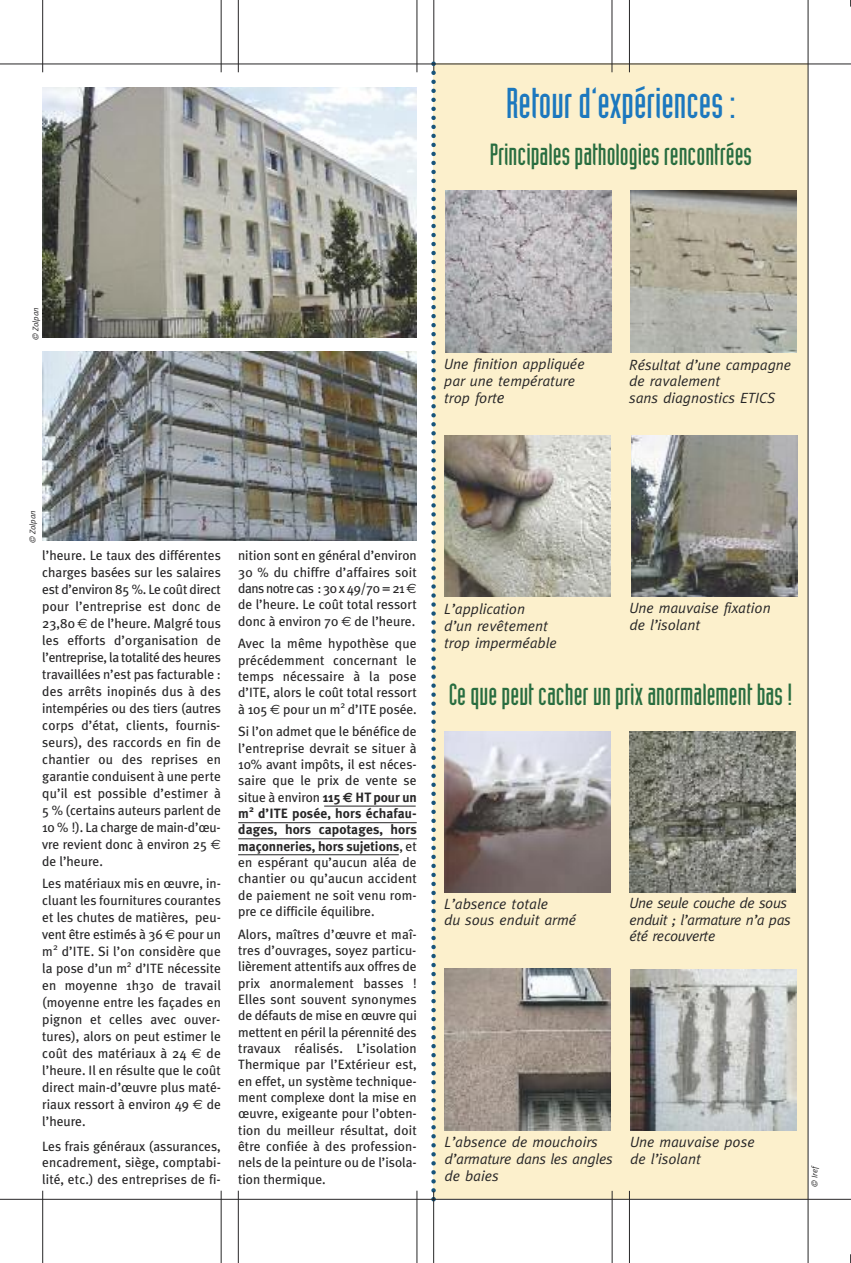
<style>
.page{position:relative;width:851px;height:1263px;background:#fff}
.page>*{position:absolute;margin:0;border:0;box-sizing:border-box;transform-origin:0 0}
.t1{font:42.3px "Industria Solid";color:#1c78be}
.t2{font:30px "Industria Solid";color:#286d40}
.t3{font:italic 14.85px/16.6px "Meta";color:#272627}
.t4{font:italic 14.85px/16.6px "Meta";letter-spacing:-.025em;color:#272627}
.t5{font:13.5px/16.4px "Meta Plus";color:#272627;text-align:justify}
.t6{font:italic 8.25px "Meta";letter-spacing:-.02em;color:#272627}
.s1{font-size:15.75px}
.s2{font-family:"Euro Sans"}
.s3{font-weight:700}
.s4{font-family:"Euro Sans";font-weight:700}
</style>
<div class="page">
<div style="left:433px;top:64px;width:375px;height:1135px;background:#fcf0cc"></div>
<hr style="left:238px;top:0;width:1px;height:72px;background:#272627">
<hr style="left:221px;top:0;width:1px;height:72px;background:#272627">
<hr style="left:433px;top:0;width:1px;height:72px;background:#272627">
<hr style="left:417px;top:0;width:1px;height:72px;background:#272627">
<hr style="left:629px;top:0;width:1px;height:72px;background:#272627">
<hr style="left:612px;top:0;width:1px;height:72px;background:#272627">
<hr style="left:42px;top:0;width:1px;height:72px;background:#272627">
<svg style="left:431px;top:62px;width:5px;height:1139px"></svg>
<hr style="left:0;top:64px;width:851px;height:1px;background:#272627">
<img style="left:43px;top:351px;width:374px;height:190px">
<img style="left:43px;top:87px;width:374px;height:251px">
<hr style="left:808px;top:0;width:1px;height:1263px;background:#272627">
<hr style="left:0;top:1199px;width:851px;height:1px;background:#272627">
<hr style="left:238px;top:1191px;width:1px;height:72px;background:#272627">
<hr style="left:221px;top:1191px;width:1px;height:72px;background:#272627">
<hr style="left:433px;top:1191px;width:1px;height:72px;background:#272627">
<hr style="left:417px;top:1191px;width:1px;height:72px;background:#272627">
<hr style="left:629px;top:1191px;width:1px;height:72px;background:#272627">
<hr style="left:612px;top:1191px;width:1px;height:72px;background:#272627">
<hr style="left:42px;top:1191px;width:1px;height:72px;background:#272627">
<img style="left:445px;top:191px;width:166px;height:161px">
<img style="left:629px;top:731px;width:166px;height:162px">
<img style="left:445px;top:731px;width:166px;height:162px">
<img style="left:444px;top:435px;width:166px;height:162px">
<img style="left:444px;top:969px;width:166px;height:161px">
<img style="left:631px;top:969px;width:165px;height:162px">
<img style="left:630px;top:191px;width:166px;height:161px">
<img style="left:631px;top:435px;width:166px;height:162px">
<hr style="left:324px;top:806px;width:92px;height:1px;background:#272627">
<hr style="left:238px;top:822px;width:179px;height:1px;background:#272627">
<hr style="left:238px;top:838px;width:179px;height:1px;background:#272627">
<hr style="left:238px;top:854px;width:161px;height:1px;background:#272627">
<h1 class="t1" style="left:506px;top:87px;width:231px">Retourd’expériences :</h1>
<h2 class="t2" style="left:490px;top:144px;width:264px">Principalespathologies rencontrées</h2>
<p class="t6" style="left:31px;top:340px;width:34px;rotate:-90deg">© Zolpan</p>
<p class="t3" style="left:444px;top:356px;width:142px">Une finition appliquée par une température trop fort<span class="s1">e</span></p>
<p class="t3" style="left:629px;top:356px;width:164px">Résultat d’une campagne de ravalement<br>sans diagnostics ETICS</p>
<p class="t6" style="left:28px;top:543px;width:34px;rotate:-90deg">© Zolpan</p>
<p class="t5" style="left:42px;top:547px;width:180px;line-height:17px">l’heure. Le taux des différentes charges basées sur les salaires est d’environ 85 %. Le coût direct pour l’entreprise est donc de 23,80 <span class="s2">€</span> de l’heure. Malgré tous les efforts d’organisation de l’entreprise, la totalitédes heures travaillées n’est pas facturable : des arrêts inopinés dus à des intempéries ou des tiers (autres corps d’état, clients, fournis&shy;seurs), des raccords en fin de chantier ou des reprises en garantie conduisent à une perte qu’il est possible d’estimer à 5 % (certains auteurs parlent de 10 % !). La charge de main-d’œu&shy;vre revient donc à environ 25 <span class="s2">€ </span>de l’heure.</p>
<p class="t5" style="left:42px;top:875px;width:180px;line-height:17px">Les matériaux mis en œuvre, in&shy;cluant les fournitures courantes et les chutes de matières, peu&shy;vent être estimés à 36 <span class="s2">€</span> pour un m<sup>2</sup> d’ITE. Si l’on considère que la pose d’un m<sup>2</sup> d’ITE nécessite en moyenne 1h30 de travail (moyenne entre les façades en pignon et celles avec ouver&shy;tures), alors on peut estimer le coût des matériaux à 24 <span class="s2">€</span> de l’heure. Il en résulte que le coût direct main-d’œuvre plus maté&shy;riaux ressort à environ 49 <span class="s2">€</span> de l’heure.</p>
<p class="t5" style="left:42px;top:1138px;width:180px">Les frais généraux (assurances, encadrement, siège, comptabi&shy;lité, etc.) des entreprises de fi-</p>
<p class="t5" style="left:238px;top:548px;width:180px">nition sont en général d’environ 30 % du chiffre d’affaires soit dans notre cas : 30 x 49/70 = 21 <span class="s2">€ </span>de l’heure. Le coût total ressort donc à environ 70 <span class="s2">€</span> de l’heure.</p>
<p class="t5" style="left:238px;top:636px;width:180px">Avec la même hypothèse que précédemment concernant le temps nécessaire à la pose d’ITE, alors le coût total ressort à 105 <span class="s2">€</span> pour un m<sup>2</sup> d’ITE posée.</p>
<p class="t5" style="left:238px;top:724px;width:180px">Si l’on admet que le bénéfice de l’entreprise devrait se situer à 10% avant impôts, il est néces&shy;saire que le prix de vente se situe à environ <span class="s3">115</span> <span class="s4">€</span> <span class="s3">HT pour un m</span><sup>2</sup> <span class="s3">d’ITE posée, hors échafau&shy;dages, hors capotages, hors maçonneries, hors sujetions</span>, et en espérant qu’aucun aléa de chantier ou qu’aucun accident de paiement ne soit venu rom&shy;pre ce difficile équilibre.</p>
<p class="t5" style="left:238px;top:926px;width:180px">Alors, maîtres d’œuvre et maî&shy;tres d’ouvrages, soyez particu&shy;lièrement attentifs aux offres de prix anormalement basses !<br>Elles sont souvent synonymes de défauts de mise en œuvre qui mettent en péril la pérennité des travaux réalisés. L’isolation Thermique par l’Extérieur est, en effet, un système technique&shy;ment complexe dont la mise en œuvre, exigeante pour l’obten&shy;tion du meilleur résultat, doit être confiée à des profession&shy;nels de la peinture ou de l’isola&shy;tion thermique.</p>
<p class="t3" style="left:444px;top:601px;width:114px">L’application<br>d’un revêtement trop imperméable</p>
<p class="t3" style="left:629px;top:599px;width:143px">Une mauvaise fixation de l’isolant</p>
<h2 class="t2" style="left:449px;top:683px;width:345px">Cequepeutcacherunprixanormalementbas !</h2>
<p class="t3" style="left:444px;top:895px;width:133px">L’absence totale<br>du sous enduit armé</p>
<p class="t4" style="left:629px;top:894px;width:163px">Une seule couche de sous enduit ; l’armature n’a pas été recouverte</p>
<p class="t3" style="left:444px;top:1134px;width:170px">L’absence de mouchoirs d’armature dans les angles de baies</p>
<p class="t3" style="left:630px;top:1134px;width:126px">Une mauvaise pose de l’isolant</p>
<p class="t6" style="left:810px;top:1187px;width:21px;rotate:-90deg">© Iref</p>
</div>
